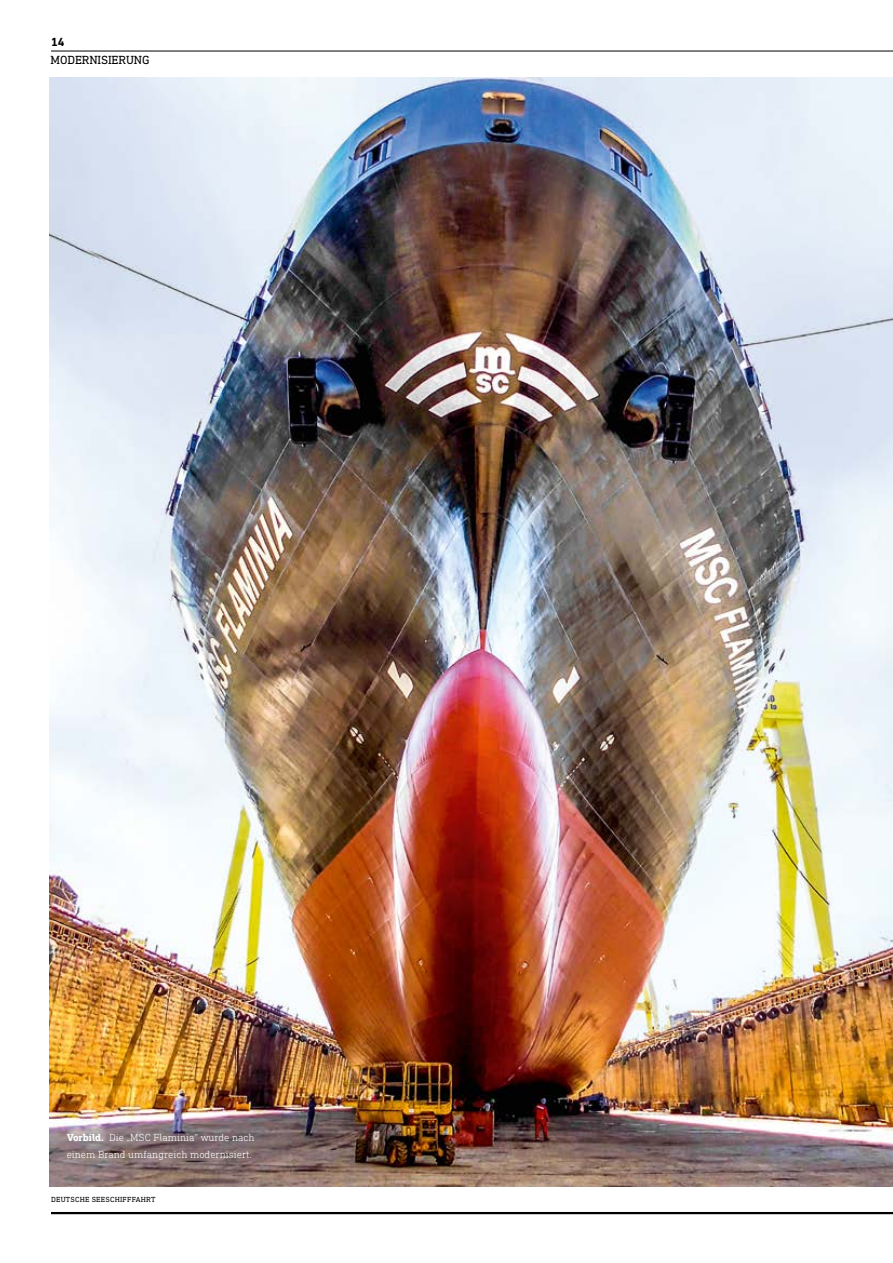
<style>
.page{position:relative;width:893px;height:1263px;background:#fff}
.page>*{position:absolute;margin:0;border:0;box-sizing:border-box;transform-origin:0 0}
.t1{font:12px "DIN Next Slab Pro";letter-spacing:-.01em;color:#000}
.t2{font:700 12px "DIN Next Slab Pro";color:#000}
.t3{font:300 10.5px/16.5px "DIN Next Slab Pro";color:#fff}
.t4{font:7.5px "DIN Next Slab Pro";letter-spacing:.03em;color:#000}
.s1{font-weight:700}
</style>
<div class="page">
<img style="left:50px;top:77px;width:843px;height:1110px">
<hr style="left:51px;top:1212px;width:842px;height:2px;background:#000">
<hr style="left:51px;top:51px;width:842px;height:1px;background:#000">
<p class="t2" style="left:51px;top:35px;width:15px">14</p>
<p class="t1" style="left:51px;top:53px;width:100px">MODERNISIERUNG</p>
<p class="t3" style="left:67px;top:1129px;width:190px"><span class="s1">Vorbild.</span> Die „MSC Flaminia“ wurde nach einem Brand umfangreich modernisiert.</p>
<p class="t4" style="left:51px;top:1195px;width:106px">DEUTSCHE SEESCHIFFFAHRT</p>
</div>
